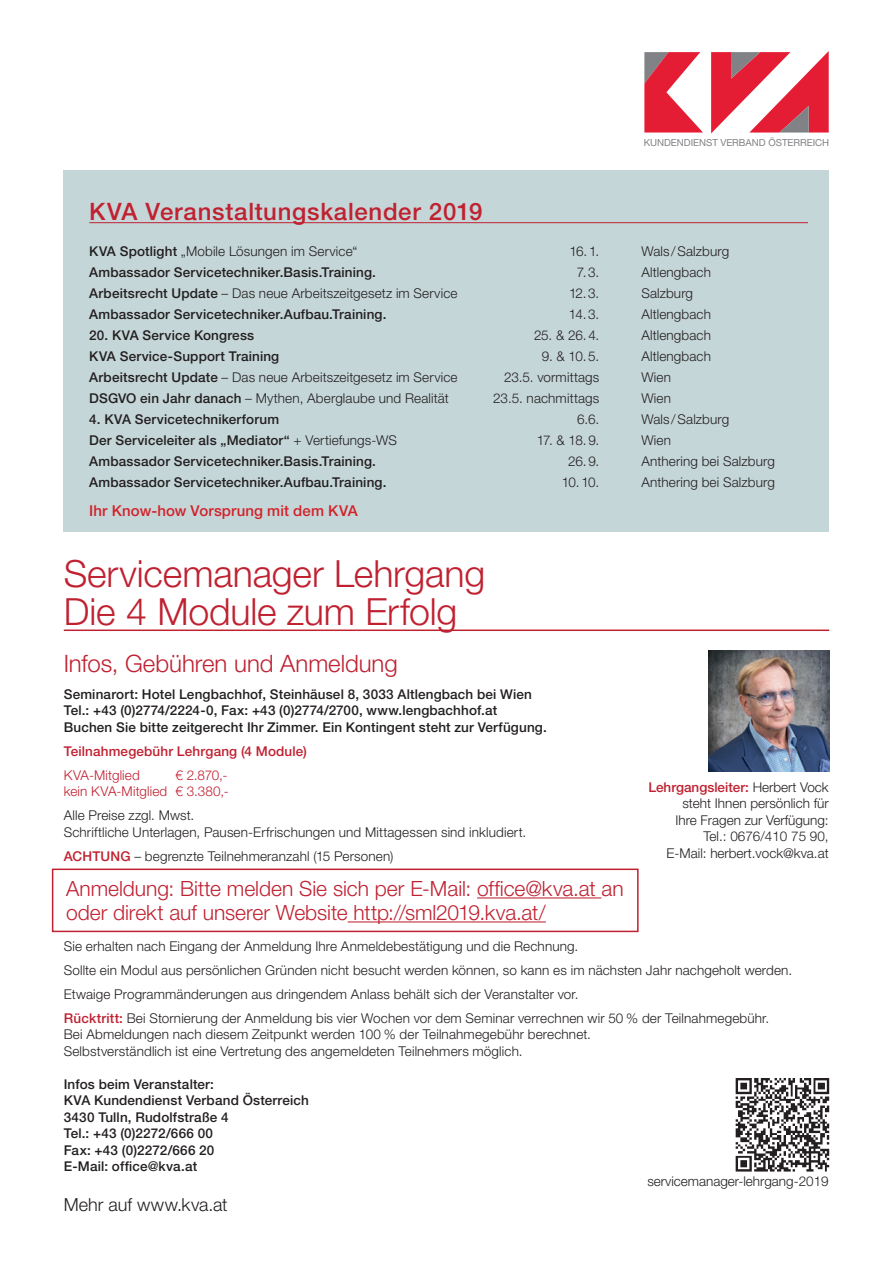
<style>
.page{position:relative;width:893px;height:1263px;background:#fff}
.page>*{position:absolute;margin:0;border:0;box-sizing:border-box;transform-origin:0 0}
.t1{font:300 37.5px/37.5px "Helvetica Neue LT Pro";letter-spacing:-.005em;color:#c02131}
.t2{font:500 24px "Helvetica Neue LT Pro";letter-spacing:.03em;color:#c02131}
.t3{font:300 24px "Helvetica Neue LT Pro";letter-spacing:-.005em;color:#c02131}
.t4{font:300 21px/24px "Helvetica Neue LT Pro";color:#c02131}
.t5{font:300 18px "Helvetica Neue LT Pro";color:#231f20}
.t6{font:500 15px "Helvetica Neue LT Pro";letter-spacing:.005em;color:#d1232a}
.t7{font:300 13.5px/16.5px "Helvetica Neue LT Pro";letter-spacing:.01em;color:#231f20}
.t8{font:500 13.5px/16.5px "Helvetica Neue LT Pro";letter-spacing:.01em;color:#231f20}
.t9{font:300 13.5px/16.5px "Helvetica Neue LT Pro";letter-spacing:.01em;color:#c02131;text-align:right}
.t10{font:500 13.5px "Helvetica Neue LT Pro";letter-spacing:.01em;color:#c02131}
.t11{font:9.75px "Helvetica Neue LT Pro";color:#808285}
.s1{font-weight:500}
.s2{font-weight:300}
.s3{font-weight:500;color:#c02131}
</style>
<div class="page">
<svg style="left:644px;top:52px;width:59px;height:81px"></svg>
<svg style="left:711px;top:51px;width:118px;height:82px"></svg>
<hr style="left:64px;top:629px;width:765px;height:2px;background:#c02131">
<div style="left:64px;top:170px;width:765px;height:361px;background:#c5d6d8"></div>
<hr style="left:89px;top:222px;width:719px;height:1px;background:#c02131">
<img style="left:708px;top:651px;width:121px;height:120px">
<hr style="left:477px;top:897px;width:124px;height:1px;background:#c02131">
<hr style="left:348px;top:921px;width:198px;height:1px;background:#c02131">
<div style="left:52px;top:868px;width:587px;height:64px;border:2px solid #c02131"></div>
<svg style="left:736px;top:1078px;width:93px;height:93px"></svg>
<p class="t11" style="left:644px;top:137px;width:187px">KUNDENDIENST VERBAND ÖSTERREICH</p>
<h2 class="t2" style="left:89px;top:197px;width:395px">KVA Veranstaltungskalender 2019</h2>
<p class="t7" style="left:89px;top:243px;width:270px"><span class="s1">KVA Spotlight</span> „Mobile Lösungen im Service“</p>
<p class="t7" style="left:569px;top:243px;width:32px">16.1.</p>
<p class="t7" style="left:641px;top:243px;width:89px">Wals /Salzburg</p>
<p class="t8" style="left:89px;top:264px;width:288px">Ambassador Servicetechniker.Basis.Training.</p>
<p class="t7" style="left:577px;top:264px;width:24px">7.3.</p>
<p class="t7" style="left:641px;top:264px;width:71px">Altlengbach</p>
<p class="t7" style="left:89px;top:285px;width:370px"><span class="s1">Arbeitsrecht Update</span> – Das neue Arbeitszeitgesetz im Service</p>
<p class="t7" style="left:569px;top:285px;width:32px">12.3.</p>
<p class="t7" style="left:641px;top:285px;width:53px">Salzburg</p>
<p class="t8" style="left:89px;top:306px;width:299px">Ambassador Servicetechniker.Aufbau.Training.</p>
<p class="t7" style="left:569px;top:306px;width:32px">14.3.</p>
<p class="t7" style="left:641px;top:306px;width:71px">Altlengbach</p>
<p class="t8" style="left:89px;top:327px;width:166px">20. KVA Service Kongress</p>
<p class="t7" style="left:534px;top:327px;width:67px">25. &amp; 26.4.</p>
<p class="t7" style="left:641px;top:327px;width:71px">Altlengbach</p>
<p class="t8" style="left:89px;top:348px;width:192px">KVA Service-Support Training</p>
<p class="t7" style="left:542px;top:348px;width:59px">9. &amp; 10.5.</p>
<p class="t7" style="left:641px;top:348px;width:71px">Altlengbach</p>
<p class="t7" style="left:89px;top:369px;width:370px"><span class="s1">Arbeitsrecht Update</span> – Das neue Arbeitszeitgesetz im Service</p>
<p class="t7" style="left:504px;top:369px;width:97px">23.5. vormittags</p>
<p class="t7" style="left:641px;top:369px;width:31px">Wien</p>
<p class="t7" style="left:89px;top:390px;width:361px"><span class="s1">DSGVO ein Jahr danach</span> – Mythen, Aberglaube und Realität</p>
<p class="t7" style="left:493px;top:390px;width:108px">23.5. nachmittags</p>
<p class="t7" style="left:641px;top:390px;width:31px">Wien</p>
<p class="t8" style="left:89px;top:411px;width:191px">4. KVA Servicetechnikerforum</p>
<p class="t7" style="left:577px;top:411px;width:24px">6.6.</p>
<p class="t7" style="left:641px;top:411px;width:89px">Wals /Salzburg</p>
<p class="t8" style="left:89px;top:432px;width:309px">Der Serviceleiter als „Mediator“ <span class="s2">+ Vertiefungs-WS</span></p>
<p class="t7" style="left:537px;top:432px;width:64px">17. &amp; 18. 9.</p>
<p class="t7" style="left:641px;top:432px;width:31px">Wien</p>
<p class="t8" style="left:89px;top:453px;width:288px">Ambassador Servicetechniker.Basis.Training.</p>
<p class="t7" style="left:568px;top:453px;width:33px">26.9.</p>
<p class="t7" style="left:641px;top:453px;width:135px">Anthering bei Salzburg</p>
<p class="t8" style="left:89px;top:474px;width:299px">Ambassador Servicetechniker.Aufbau.Training.</p>
<p class="t7" style="left:562px;top:474px;width:39px">10.10.</p>
<p class="t7" style="left:641px;top:474px;width:135px">Anthering bei Salzburg</p>
<p class="t6" style="left:89px;top:502px;width:270px">Ihr Know-how Vorsprung mit dem KVA</p>
<h1 class="t1" style="left:64px;top:554px;width:423px">Servicemanager Lehrgang<br>Die 4 Module zum Erfolg</h1>
<h2 class="t3" style="left:64px;top:649px;width:335px">Infos, Gebühren und Anmeldung</h2>
<p class="t8" style="left:64px;top:685px;width:485px">Seminarort: Hotel Lengbachhof, Steinhäusel 8, 3033 Altlengbach bei Wien<br>Tel.: +43 (0)2774/2224-0, Fax: +43 (0)2774/2700, www.lengbachhof.at<br>Buchen Sie bitte zeitgerecht Ihr Zimmer. Ein Kontingent steht zur Verfügung.</p>
<p class="t10" style="left:64px;top:743px;width:245px">Teilnahmegebühr Lehrgang (4 Module)</p>
<p class="t9" style="left:64px;top:766px;width:78px">KVA-Mitglied</p>
<p class="t9" style="left:64px;top:766px;width:167px">€ 2.870,-<br>kein KVA-Mitglied € 3.380,-</p>
<p class="t7" style="left:64px;top:807px;width:464px">Alle Preise zzgl. Mwst.<br>Schriftliche Unterlagen, Pausen-Erfrischungen und Mittagessen sind inkludiert.</p>
<p class="t7" style="left:64px;top:847px;width:331px"><span class="s3">ACHTUNG</span> – begrenzte Teilnehmeranzahl (15 Personen)</p>
<h3 class="t4" style="left:66px;top:876px;width:559px">Anmeldung: Bitte melden Sie sich per E-Mail: office@kva.at an oder direkt auf unserer Website http://sml2019.kva.at/</h3>
<p class="t7" style="left:648px;top:779px;width:182px;text-align:right"><span class="s3">Lehrgangsleiter:</span> Herbert Vock steht Ihnen persönlich für<br>Ihre Fragen zur Verfügung:<br>Tel.: 0676/410 75 90,<br>E-Mail: herbert.vock@kva.at</p>
<p class="t7" style="left:64px;top:933px;width:730px;line-height:24px">Sie erhalten nach Eingang der Anmeldung Ihre Anmeldebestätigung und die Rechnung.<br>Sollte ein Modul aus persönlichen Gründen nicht besucht werden können, so kann es im nächsten Jahr nachgeholt werden.<br>Etwaige Programmänderungen aus dringendem Anlass behält sich der Veranstalter vor.<br><span class="s3">Rücktritt:</span> Bei Stornierung der Anmeldung bis vier Wochen vor dem Seminar verrechnen wir 50 % der Teilnahmegebühr.</p>
<p class="t7" style="left:64px;top:1026px;width:529px">Bei Abmeldungen nach diesem Zeitpunkt werden 100 % der Teilnahmegebühr berechnet.<br>Selbstverständlich ist eine Vertretung des angemeldeten Teilnehmers möglich.</p>
<p class="t8" style="left:64px;top:1075px;width:247px">Infos beim Veranstalter:<br>KVA Kundendienst Verband Österreich<br>3430 Tulln, Rudolfstraße 4<br>Tel.: +43 (0)2272/666 00<br>Fax: +43 (0)2272/666 20<br>E-Mail: office@kva.at</p>
<h3 class="t5" style="left:64px;top:1194px;width:165px">Mehr auf www.kva.at</h3>
<p class="t7" style="left:647px;top:1173px;width:183px">servicemanager-lehrgang-2019</p>
</div>
